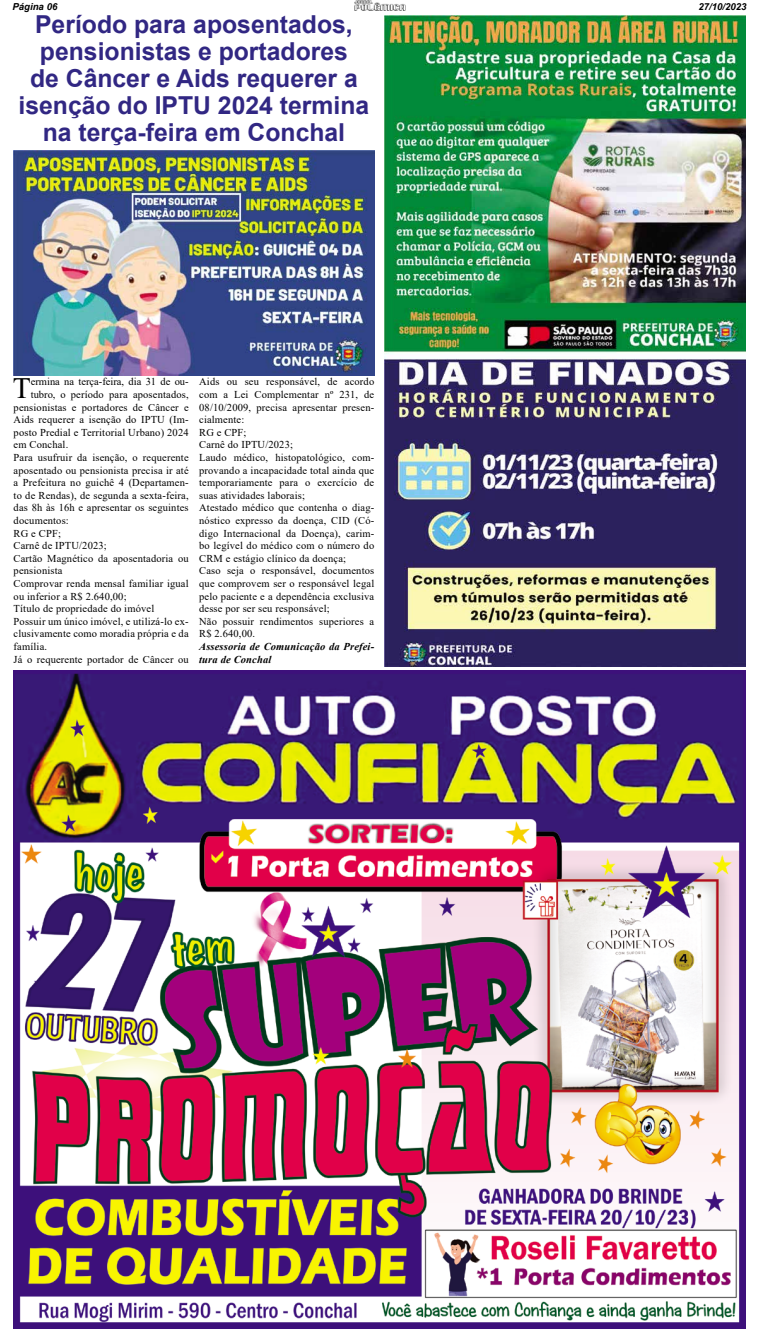
<style>
.page{position:relative;width:759px;height:1342px;background:#fff}
.page>*{position:absolute;margin:0;border:0;box-sizing:border-box;transform-origin:0 0}
.t1{font:29.49px "Times New Roman";color:#000}
.t2{font:700 24.76px/27.1px "Arial";color:#312783;text-align:center}
.t3{font:10.5px/12.6px "Times New Roman";letter-spacing:.015em;color:#000}
.t4{font:italic 700 10.5px/12.6px "Times New Roman";letter-spacing:.015em;color:#000}
.t5{font:italic 700 9.62px "Arial";color:#000}
</style>
<div class="page">
<img style="left:354px;top:1px;width:51px;height:10px">
<img style="left:14px;top:671px;width:731px;height:657px">
<img style="left:14px;top:151px;width:360px;height:224px">
<img style="left:385px;top:16px;width:360px;height:650px">
<p class="t5" style="left:12px;top:0;width:46px">Página 06</p>
<p class="t5" style="left:698px;top:0;width:50px">27/10/2023</p>
<h2 class="t2" style="left:19px;top:11px;width:352px">Período para aposentados, pensionistas e portadores<br>de Câncer e Aids requerer a isenção do IPTU 2024 termina na terça-feira em Conchal</h2>
<h1 class="t1" style="left:13px;top:367px;width:20px">T</h1>
<p class="t3" style="left:31px;top:375px;width:159px">ermina na terça-feira, dia 31 de ou-</p>
<p class="t3" style="left:31px;top:388px;width:159px">tubro, o período para aposentados,</p>
<p class="t3" style="left:14px;top:400px;width:177px">pensionistas e portadores de Câncer e</p>
<p class="t3" style="left:14px;top:413px;width:177px">Aids requerer a isenção do IPTU (Im-</p>
<p class="t3" style="left:14px;top:426px;width:177px">posto Predial e Territorial Urbano) 2024</p>
<p class="t3" style="left:14px;top:438px;width:56px">em Conchal.</p>
<p class="t3" style="left:14px;top:451px;width:177px">Para usufruir da isenção, o requerente</p>
<p class="t3" style="left:14px;top:463px;width:177px">aposentado ou pensionista precisa ir até</p>
<p class="t3" style="left:14px;top:476px;width:177px">a Prefeitura no guichê 4 (Departamen-</p>
<p class="t3" style="left:14px;top:489px;width:177px">to de Rendas), de segunda a sexta-feira,</p>
<p class="t3" style="left:14px;top:501px;width:177px">das 8h às 16h e apresentar os seguintes</p>
<p class="t3" style="left:14px;top:514px;width:57px">documentos:</p>
<p class="t3" style="left:14px;top:526px;width:49px">RG e CPF;</p>
<p class="t3" style="left:14px;top:539px;width:95px">Carnê de IPTU/2023;</p>
<p class="t3" style="left:14px;top:552px;width:177px">Cartão Magnético da aposentadoria ou</p>
<p class="t3" style="left:14px;top:564px;width:50px">pensionista</p>
<p class="t3" style="left:14px;top:577px;width:177px">Comprovar renda mensal familiar igual</p>
<p class="t3" style="left:14px;top:589px;width:115px">ou inferior a R$ 2.640,00;</p>
<p class="t3" style="left:14px;top:602px;width:142px">Título de propriedade do imóvel</p>
<p class="t3" style="left:14px;top:615px;width:177px">Possuir um único imóvel, e utilizá-lo ex-</p>
<p class="t3" style="left:14px;top:627px;width:177px">clusivamente como moradia própria e da</p>
<p class="t3" style="left:14px;top:640px;width:35px">família.</p>
<p class="t3" style="left:14px;top:652px;width:177px">Já o requerente portador de Câncer ou</p>
<p class="t3" style="left:199px;top:375px;width:177px">Aids ou seu responsável, de acordo com a Lei Complementar nº 231, de<br>08/10/2009, precisa apresentar presen&shy;cialmente:<br>RG e CPF;<br>Carnê do IPTU/2023;<br>Laudo médico, histopatológico, com&shy;provando a incapacidade total ainda que temporariamente para o exercício de suas atividades laborais;<br>Atestado médico que contenha o diag&shy;nóstico expresso da doença, CID (Có&shy;digo Internacional da Doença), carim&shy;bo legível do médico com o número do<br>CRM e estágio clínico da doença;<br>Caso seja o responsável, documentos que comprovem ser o responsável legal pelo paciente e a dependência exclusiva desse por ser seu responsável;<br>Não possuir rendimentos superiores a<br>R$ 2.640,00.</p>
<p class="t4" style="left:199px;top:640px;width:177px">Assessoria de Comunicação da Prefei&shy;tura de Conchal</p>
</div>
